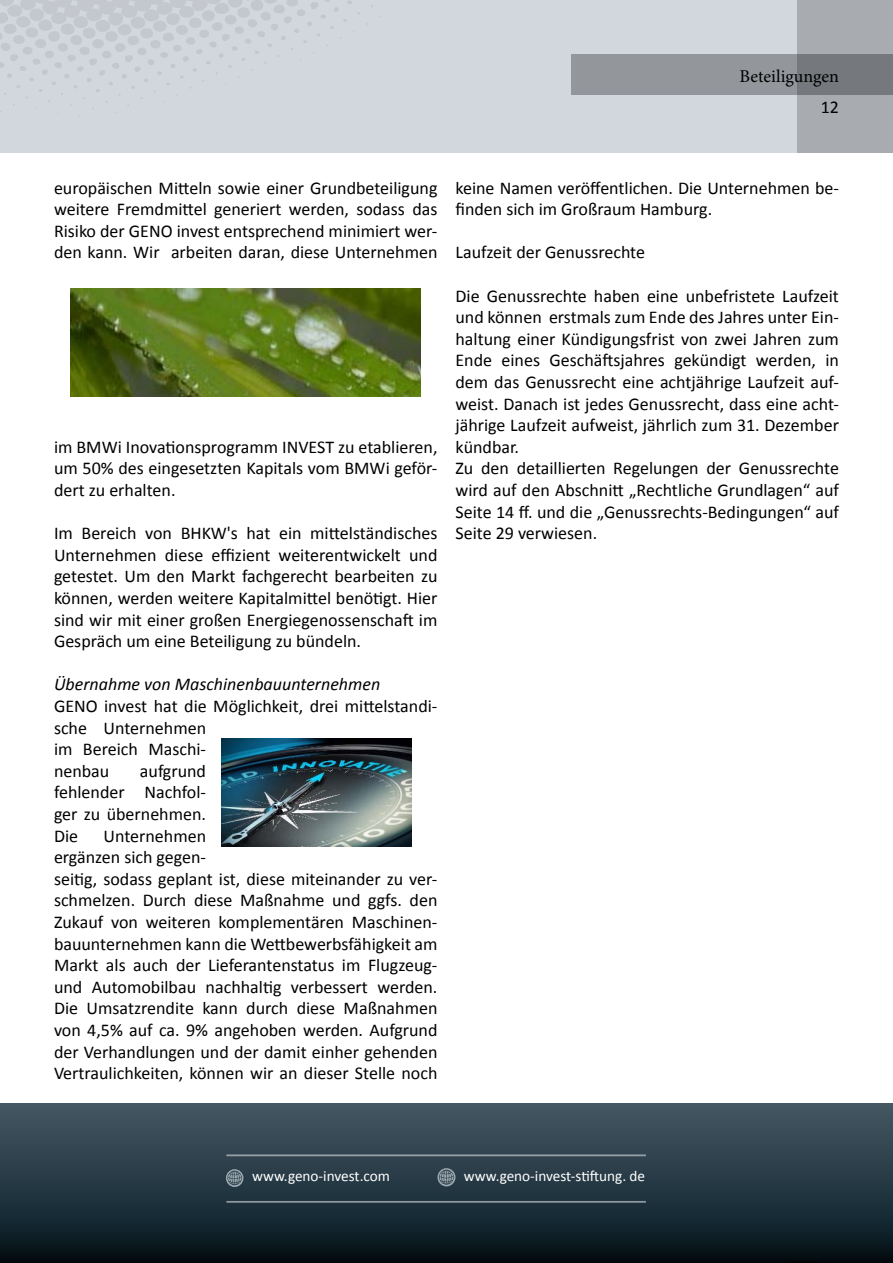
<style>
.page{position:relative;width:893px;height:1263px;background:#fff}
.page>*{position:absolute;margin:0;border:0;box-sizing:border-box;transform-origin:0 0}
.t1{font:18px/21.6px "Calibri";color:#000}
.t2{font:italic 18px "Calibri";color:#000}
.t3{font:18px "Minion Pro";color:#000}
.t4{font:15.15px "Calibri";color:#fff}
</style>
<div class="page">
<div style="left:0;top:0;width:893px;height:152px;background:#d2d7dd"></div>
<div style="left:798px;top:0;width:95px;height:152px;background:#a8acb1"></div>
<svg style="left:572px;top:54px;width:321px;height:41px;background:#8a8d91"></svg>
<svg style="left:0;top:0;width:373px;height:26px"></svg>
<div style="left:0;top:1103px;width:893px;height:160px;background:linear-gradient(to bottom,#455a67,#04131a)"></div>
<hr style="left:226px;top:1154px;width:420px;height:2px;background:#fff">
<hr style="left:226px;top:1201px;width:420px;height:2px;background:#fff">
<svg style="left:437px;top:1168px;width:18px;height:18px"></svg>
<svg style="left:226px;top:1169px;width:17px;height:18px"></svg>
<hr style="left:785px;top:0;width:34px;height:1px;background:#000">
<hr style="left:785px;top:1262px;width:34px;height:1px;background:#000">
<img style="left:221px;top:738px;width:191px;height:108px">
<img style="left:70px;top:288px;width:351px;height:108px">
<p class="t3" style="left:740px;top:64px;width:101px">Beteiligungen</p>
<p class="t1" style="left:821px;top:97px;width:20px">12</p>
<p class="t1" style="left:54px;top:177px;width:385px;text-align:justify">europäischen Mitteln sowie einer Grundbeteiligung weitere Fremdmittel generiert werden, sodass das Risiko der GENO invest entsprechend minimiert wer&shy;den kann. Wir arbeiten daran, diese Unternehmen</p>
<p class="t1" style="left:54px;top:436px;width:385px;text-align:justify">im BMWi Inovationsprogramm INVEST zu etablieren, um 50% des eingesetzten Kapitals vom BMWi geför&shy;dert zu erhalten.</p>
<p class="t1" style="left:54px;top:522px;width:385px;text-align:justify">Im Bereich von BHKW's hat ein mittelständisches Unternehmen diese effizient weiterentwickelt und getestet. Um den Markt fachgerecht bearbeiten zu können, werden weitere Kapitalmittel benötigt. Hier sind wir mit einer großen Energiegenossenschaft im Gespräch um eine Beteiligung zu bündeln.</p>
<p class="t2" style="left:54px;top:672px;width:328px">Übernahme von Maschinenbauunternehmen</p>
<p class="t1" style="left:54px;top:695px;width:385px">GENO invest hat die Möglichkeit, drei mittelstandi&shy;sche Unternehmen<br>im Bereich Maschi-<br>nenbau</p>
<p class="t1" style="left:54px;top:760px;width:154px;text-align:justify;text-indent:86px">aufgrund fehlender Nachfol&shy;ger zu übernehmen.<br>Die</p>
<p class="t1" style="left:54px;top:825px;width:385px;text-indent:50px">Unternehmen<br>ergänzen sich gegen-<br>seitig, sodass geplant ist, diese miteinander zu ver&shy;schmelzen. Durch diese Maßnahme und ggfs. den Zukauf von weiteren komplementären Maschinen&shy;bauunternehmen kann die Wettbewerbsfähigkeit am Markt als auch der Lieferantenstatus im Flugzeug&shy;und Automobilbau nachhaltig verbessert werden.<br>Die Umsatzrendite kann durch diese Maßnahmen von 4,5% auf ca. 9% angehoben werden. Aufgrund der Verhandlungen und der damit einher gehenden Vertraulichkeiten, können wir an dieser Stelle noch</p>
<p class="t1" style="left:455px;top:177px;width:385px">keine Namen veröffentlichen. Die Unternehmen be&shy;finden sich im Großraum Hamburg.</p>
<p class="t1" style="left:455px;top:242px;width:191px">Laufzeit der Genussrechte</p>
<p class="t1" style="left:455px;top:285px;width:385px">Die Genussrechte haben eine unbefristete Laufzeit und können erstmals zum Ende des Jahres unter Ein&shy;haltung einer Kündigungsfrist von zwei Jahren zum Ende eines Geschäftsjahres gekündigt werden, in dem das Genussrecht eine achtjährige Laufzeit auf&shy;weist. Danach ist jedes Genussrecht, dass eine acht&shy;jährige Laufzeit aufweist, jährlich zum 31. Dezember kündbar.<br>Zu den detaillierten Regelungen der Genussrechte wird auf den Abschnitt „Rechtliche Grundlagen“ auf Seite 14 ff. und die „Genussrechts-Bedingungen“ auf Seite 29 verwiesen.</p>
<p class="t4" style="left:252px;top:1166px;width:139px">www.geno-invest.com</p>
<p class="t4" style="left:464px;top:1166px;width:183px">www.geno-invest-stiftung. de</p>
</div>
